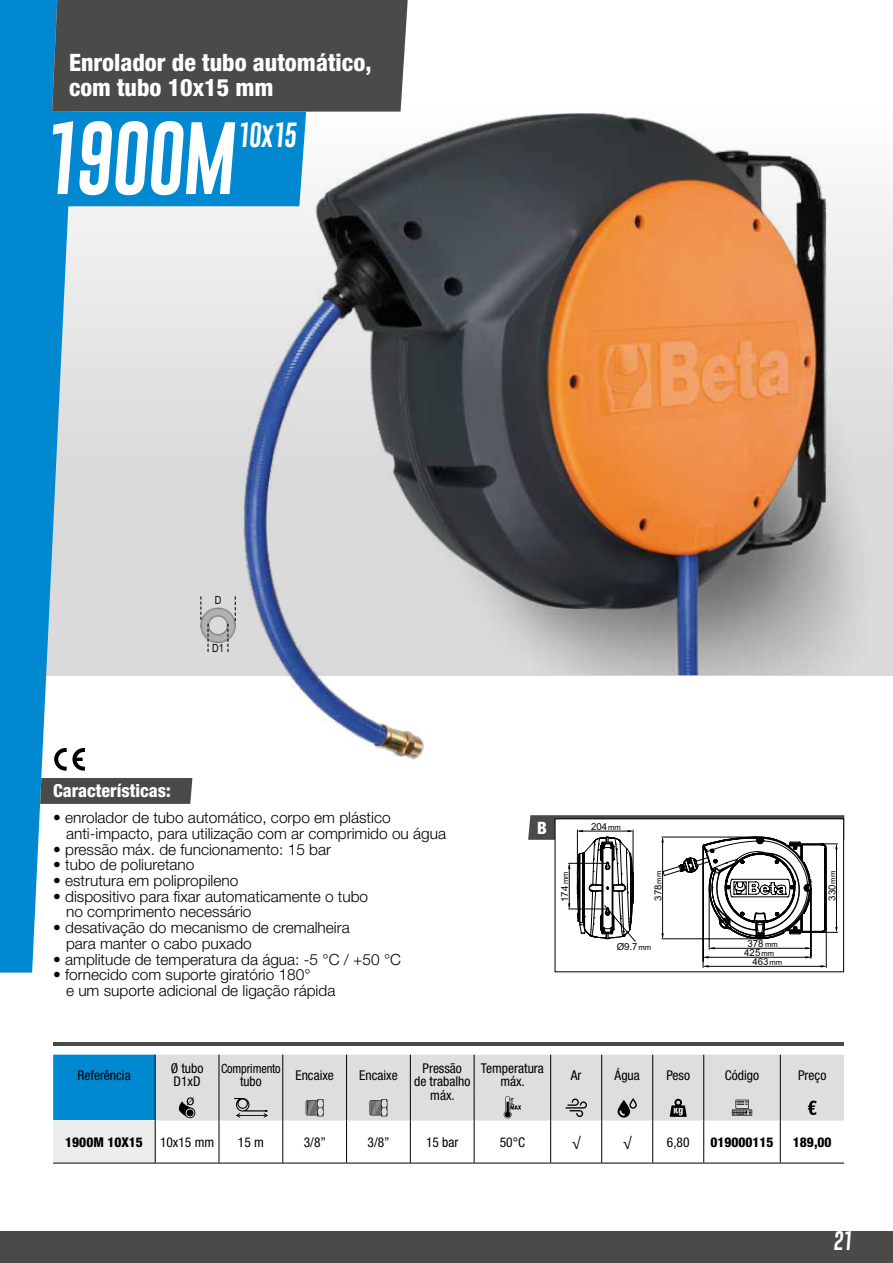
<style>
.page{position:relative;width:893px;height:1263px;background:#fff}
.page>*{position:absolute;margin:0;border:0;box-sizing:border-box;transform-origin:0 0}
.t1{font:75px "Gobold Extra 2";color:#fff}
.t2{font:25.5px "Gobold Extra 2";color:#fff}
.t3{font:800 condensed 24px/24.8px "Helvetica Neue LT Std";color:#fff}
.t4{font:19.5px "Gobold Extra 2";color:#fff}
.t5{font:800 condensed 18px "Helvetica Neue LT Std";color:#fff}
.t6{font:800 condensed 17.1px "Helvetica Neue LT Std";color:#fff}
.t7{font:300 15.45px/15.8px "Helvetica Neue LT Std";color:#000}
.t8{font:condensed 13.5px/13.5px "Helvetica Neue LT Std";color:#000;text-align:center}
.t9{font:800 condensed 13.5px "Helvetica Neue LT Std";color:#000}
.t10{font:expanded 13.5px "Helvetica Neue LT Std";color:#000}
.t11{font:condensed 12.75px "Helvetica Neue LT Std";letter-spacing:-.01em;color:#000;scale:.96 1}
.t12{font:11.25px "Arial Beta Narrow";color:#000}
.t13{font:9.75px/9px "Arial";color:#020203;text-align:center}
.s1{font-family:"Gobold"}
.s2{font-size:7.65px}
</style>
<div class="page">
<div style="left:0;top:1231px;width:893px;height:32px;background:#4a4a49"></div>
<div style="left:0;top:0;width:893px;height:675px;background:#dadada"></div>
<svg style="left:73px;top:0;width:820px;height:351px;fill:#fff"></svg>
<img style="left:186px;top:62px;width:707px;height:773px">
<img style="left:199px;top:606px;width:38px;height:37px">
<svg style="left:200px;top:596px;width:1px;height:24px"></svg>
<svg style="left:235px;top:596px;width:1px;height:25px"></svg>
<svg style="left:207px;top:624px;width:2px;height:28px"></svg>
<svg style="left:227px;top:624px;width:1px;height:28px"></svg>
<svg style="left:0;top:0;width:73px;height:972px;fill:#0089d0"></svg>
<svg style="left:54px;top:748px;width:31px;height:23px"></svg>
<div style="left:40px;top:778px;width:152px;height:26px;background:#4a4a49"></div>
<div style="left:53px;top:1120px;width:102px;height:43px;background:#ededed"></div>
<hr style="left:155px;top:1120px;width:1px;height:43px;background:#000">
<hr style="left:219px;top:1120px;width:1px;height:43px;background:#000">
<hr style="left:283px;top:1120px;width:1px;height:43px;background:#000">
<hr style="left:346px;top:1120px;width:1px;height:43px;background:#000">
<hr style="left:410px;top:1120px;width:1px;height:43px;background:#000">
<hr style="left:474px;top:1120px;width:1px;height:43px;background:#000">
<hr style="left:550px;top:1120px;width:1px;height:43px;background:#000">
<hr style="left:601px;top:1120px;width:1px;height:43px;background:#000">
<hr style="left:652px;top:1120px;width:1px;height:43px;background:#000">
<hr style="left:703px;top:1120px;width:1px;height:43px;background:#000">
<hr style="left:780px;top:1120px;width:1px;height:43px;background:#000">
<hr style="left:53px;top:1163px;width:102px;height:1px;background:#000">
<hr style="left:155px;top:1163px;width:64px;height:1px;background:#000">
<hr style="left:219px;top:1163px;width:64px;height:1px;background:#000">
<hr style="left:283px;top:1163px;width:64px;height:1px;background:#000">
<hr style="left:347px;top:1163px;width:63px;height:1px;background:#000">
<hr style="left:410px;top:1163px;width:64px;height:1px;background:#000">
<hr style="left:474px;top:1163px;width:77px;height:1px;background:#000">
<hr style="left:551px;top:1163px;width:51px;height:1px;background:#000">
<hr style="left:602px;top:1163px;width:51px;height:1px;background:#000">
<hr style="left:653px;top:1163px;width:51px;height:1px;background:#000">
<hr style="left:704px;top:1163px;width:76px;height:1px;background:#000">
<hr style="left:780px;top:1163px;width:64px;height:1px;background:#000">
<svg style="left:53px;top:1055px;width:791px;height:65px;background:#b8cad3"></svg>
<hr style="left:53px;top:1042px;width:791px;height:3px;background:#4a4a49">
<svg style="left:48px;top:0;width:360px;height:206px;background:#3d6f89"></svg>
<svg style="left:528px;top:815px;width:316px;height:153px"></svg>
<div style="left:555px;top:818px;width:289px;height:154px;border:1px solid #000"></div>
<h3 class="t3" style="left:69px;top:50px;width:304px">Enrolador de tubo automático, com tubo 10x15 mm</h3>
<h1 class="t1" style="left:40px;top:110px;width:203px">1900<span class="s1">M</span></h1>
<h2 class="t2" style="left:237px;top:118px;width:64px">10<span class="s1">x</span>15</h2>
<p class="t12" style="left:215px;top:592px;width:8px">D</p>
<p class="t12" style="left:212px;top:640px;width:13px">D1</p>
<p class="t5" style="left:53px;top:779px;width:119px">Características:</p>
<p class="t7" style="left:66px;top:809px;width:382px;text-indent:-13px">• enrolador de tubo automático, corpo em plástico anti-impacto, para utilização com ar comprimido ou água</p>
<p class="t7" style="left:53px;top:841px;width:279px">• pressão máx. de funcionamento: 15 bar</p>
<p class="t7" style="left:53px;top:856px;width:143px">• tubo de poliuretano</p>
<p class="t7" style="left:53px;top:872px;width:187px">• estrutura em polipropileno</p>
<p class="t7" style="left:66px;top:888px;width:304px;text-indent:-13px">• dispositivo para fixar automaticamente o tubo no comprimento necessário</p>
<p class="t7" style="left:66px;top:919px;width:285px;text-indent:-13px">• desativação do mecanismo de cremalheira para manter o cabo puxado</p>
<p class="t7" style="left:53px;top:951px;width:349px">• amplitude de temperatura da água: -5 °C / +50 °C</p>
<p class="t7" style="left:66px;top:967px;width:271px;text-indent:-13px">• fornecido com suporte giratório 180°<br>e um suporte adicional de ligação rápida</p>
<p class="t6" style="left:537px;top:817px;width:11px">B</p>
<p class="t13" style="left:591px;top:822px;width:31px">204<span class="s2">mm</span></p>
<p class="t13" style="left:560px;top:902px;width:32px;rotate:-90deg">174 <span class="s2">mm</span></p>
<p class="t13" style="left:654px;top:900px;width:31px;rotate:-90deg">378<span class="s2">mm</span></p>
<p class="t13" style="left:617px;top:942px;width:36px">Ø9.7<span class="s2">mm</span></p>
<p class="t13" style="left:744px;top:940px;width:35px">378 <span class="s2">mm<br></span>425<span class="s2">mm</span></p>
<p class="t13" style="left:752px;top:958px;width:31px">463<span class="s2">mm</span></p>
<p class="t13" style="left:827px;top:901px;width:31px;rotate:-90deg">330<span class="s2">mm</span></p>
<p class="t8" style="left:78px;top:1068px;width:55px">Referência</p>
<p class="t8" style="left:171px;top:1061px;width:34px;text-align:left">Ø tubo<br>D1xD</p>
<p class="t11" style="left:221px;top:1061px;width:64px">Comprimento</p>
<p class="t8" style="left:240px;top:1075px;width:23px">tubo</p>
<p class="t8" style="left:295px;top:1068px;width:40px">Encaixe</p>
<p class="t8" style="left:359px;top:1068px;width:40px">Encaixe</p>
<p class="t8" style="left:414px;top:1061px;width:58px">Pressão<br>de trabalho máx.</p>
<p class="t8" style="left:481px;top:1061px;width:65px">Temperatura máx.</p>
<p class="t8" style="left:571px;top:1068px;width:12px">Ar</p>
<p class="t8" style="left:615px;top:1068px;width:27px">Água</p>
<p class="t8" style="left:666px;top:1068px;width:25px">Peso</p>
<p class="t8" style="left:725px;top:1068px;width:36px">Código</p>
<p class="t8" style="left:798px;top:1068px;width:30px">Preço</p>
<p class="t9" style="left:65px;top:1133px;width:79px">1900M 10X15</p>
<p class="t8" style="left:160px;top:1135px;width:56px">10x15 mm</p>
<p class="t8" style="left:238px;top:1135px;width:27px">15 m</p>
<p class="t8" style="left:304px;top:1135px;width:24px">3/8”</p>
<p class="t8" style="left:368px;top:1135px;width:24px">3/8”</p>
<p class="t8" style="left:426px;top:1135px;width:34px">15 bar</p>
<p class="t8" style="left:500px;top:1135px;width:27px">50°C</p>
<p class="t10" style="left:572px;top:1133px;width:10px">√</p>
<p class="t10" style="left:623px;top:1133px;width:10px">√</p>
<p class="t8" style="left:667px;top:1135px;width:24px">6,80</p>
<p class="t9" style="left:710px;top:1133px;width:65px">019000115</p>
<p class="t9" style="left:793px;top:1133px;width:40px">189,00</p>
<p class="t4" style="left:833px;top:1228px;width:23px">21</p>
</div>
